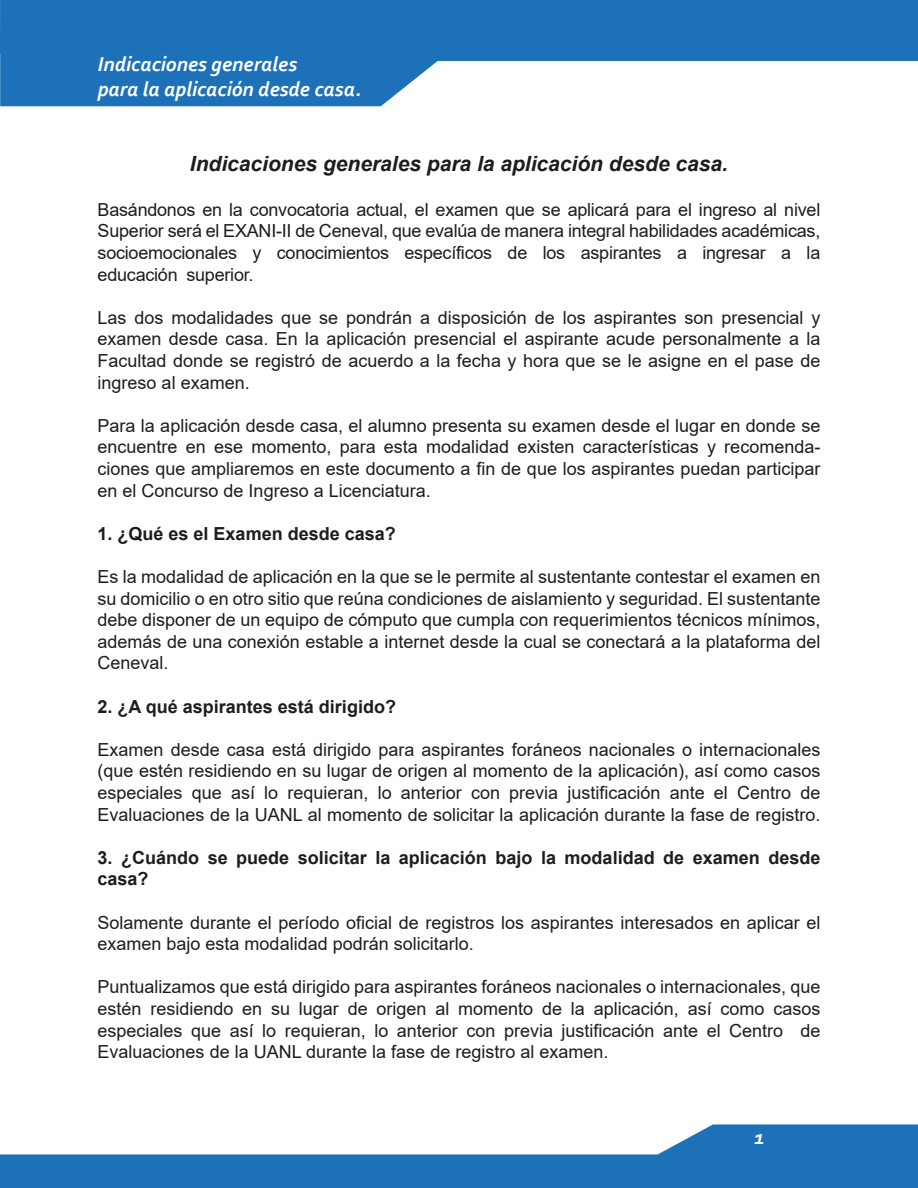
<style>
.page{position:relative;width:918px;height:1188px;background:#fff}
.page>*{position:absolute;margin:0;border:0;box-sizing:border-box;transform-origin:0 0}
.t1{font:italic 700 21px/25.2px "Corbel";color:#fff}
.t2{font:italic 700 21px "Arial";color:#1d1d1b}
.t3{font:18px/21.6px "Arial";color:#1d1d1b;text-align:justify}
.t4{font:700 18px/21.6px "Arial";color:#1d1d1b}
</style>
<div class="page">
<svg style="left:0;top:1124px;width:918px;height:64px;fill:#1d71b8"></svg>
<svg style="left:0;top:0;width:918px;height:106px;fill:#1d71b8"></svg>
<p class="t1" style="left:98px;top:51px;width:265px">Indicaciones generales<br>para la aplicación desde casa.</p>
<p class="t2" style="left:190px;top:150px;width:540px">Indicaciones generales para la aplicación desde casa.</p>
<p class="t3" style="left:98px;top:199px;width:724px">Basándonos en la convocatoria actual, el examen que se aplicará para el ingreso al nivel Superior será el EXANI-II de Ceneval, que evalúa de manera integral habilidades académicas, socioemocionales y conocimientos específicos de los aspirantes a ingresar a la educación superior.</p>
<p class="t3" style="left:98px;top:307px;width:724px">Las dos modalidades que se pondrán a disposición de los aspirantes son presencial y examen desde casa. En la aplicación presencial el aspirante acude personalmente a la Facultad donde se registró de acuerdo a la fecha y hora que se le asigne en el pase de ingreso al examen.</p>
<p class="t3" style="left:98px;top:415px;width:724px">Para la aplicación desde casa, el alumno presenta su examen desde el lugar en donde se encuentre en ese momento, para esta modalidad existen características y recomenda&shy;ciones que ampliaremos en este documento a fin de que los aspirantes puedan participar en el Concurso de Ingreso a Licenciatura.</p>
<p class="t4" style="left:98px;top:523px;width:300px">1. ¿Qué es el Examen desde casa?</p>
<p class="t3" style="left:98px;top:566px;width:724px">Es la modalidad de aplicación en la que se le permite al sustentante contestar el examen en su domicilio o en otro sitio que reúna condiciones de aislamiento y seguridad. El sustentante debe disponer de un equipo de cómputo que cumpla con requerimientos técnicos mínimos, además de una conexión estable a internet desde la cual se conectará a la plataforma del Ceneval.</p>
<p class="t4" style="left:98px;top:696px;width:300px">2. ¿A qué aspirantes está dirigido?</p>
<p class="t3" style="left:98px;top:739px;width:724px">Examen desde casa está dirigido para aspirantes foráneos nacionales o internacionales (que estén residiendo en su lugar de origen al momento de la aplicación), así como casos especiales que así lo requieran, lo anterior con previa justificación ante el Centro de Evaluaciones de la UANL al momento de solicitar la aplicación durante la fase de registro.</p>
<p class="t4" style="left:98px;top:847px;width:724px">3. ¿Cuándo se puede solicitar la aplicación bajo la modalidad de examen desde casa?</p>
<p class="t3" style="left:98px;top:911px;width:724px">Solamente durante el período oficial de registros los aspirantes interesados en aplicar el examen bajo esta modalidad podrán solicitarlo.</p>
<p class="t3" style="left:98px;top:976px;width:724px">Puntualizamos que está dirigido para aspirantes foráneos nacionales o internacionales, que estén residiendo en su lugar de origen al momento de la aplicación, así como casos especiales que así lo requieran, lo anterior con previa justificación ante el Centro de Evaluaciones de la UANL durante la fase de registro al examen.</p>
<p class="t1" style="left:754px;top:1124px;width:12px">1</p>
</div>
